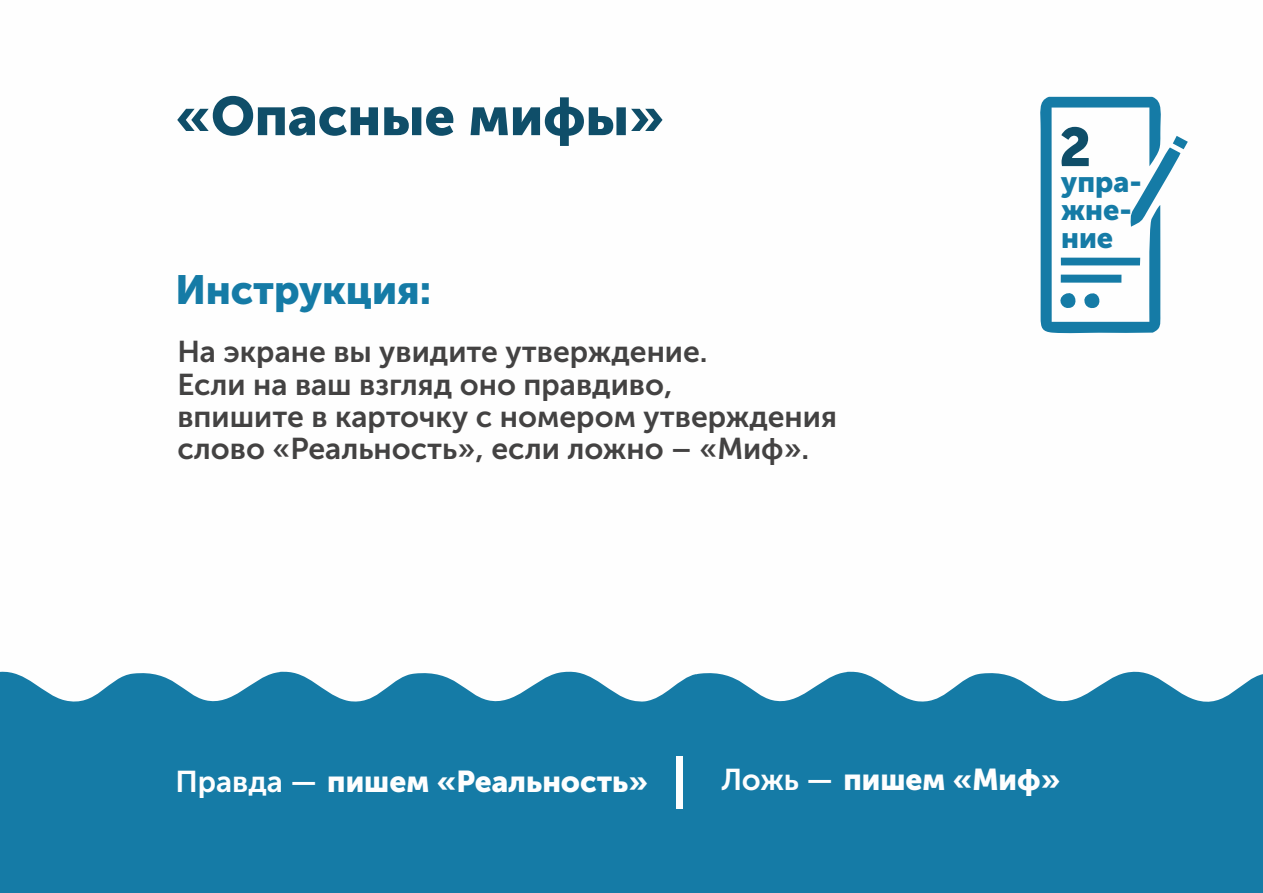
<style>
.page{position:relative;width:1263px;height:893px;background:#fff}
.page>*{position:absolute;margin:0;border:0;box-sizing:border-box;transform-origin:0 0}
.t1{font:54px "Museo Sans Cyrl 900";color:#0f4e69}
.t2{font:40.5px "Museo Sans Cyrl 900";color:#157ba6}
.t3{font:30px/32.4px "Museo Sans Cyrl 700";color:#434242}
.t4{font:30px "Museo Sans Cyrl 900";color:#fefefe}
.t5{font:28.95px/27.8px "Museo Sans Cyrl 900";color:#157ba6}
.s1{font-family:"Museo Sans Cyrl 700"}
</style>
<div class="page">
<svg style="left:0;top:671px;width:1263px;height:222px;background:#2785ad"></svg>
<svg style="left:1040px;top:97px;width:148px;height:237px"></svg>
<div style="left:676px;top:756px;width:7px;height:53px;background:#fefefe"></div>
<h1 class="t1" style="left:175px;top:95px;width:490px">«Опасные мифы»</h1>
<h2 class="t2" style="left:175px;top:273px;width:257px">Инструкция:</h2>
<p class="t3" style="left:177px;top:338px;width:661px">На экране вы увидите утверждение.<br>Если на ваш взгляд оно правдиво,<br>впишите в карточку с номером утверждения слово «Реальность», если ложно – «Миф».</p>
<h1 class="t1" style="left:1059px;top:126px;width:34px">2</h1>
<p class="t5" style="left:1061px;top:171px;width:82px">упра&shy;жне&shy;ние</p>
<p class="t4" style="left:175px;top:769px;width:474px"><span class="s1">Правда —</span> пишем «Реальность»</p>
<p class="t4" style="left:721px;top:768px;width:340px"><span class="s1">Ложь —</span> пишем «Миф»</p>
</div>
